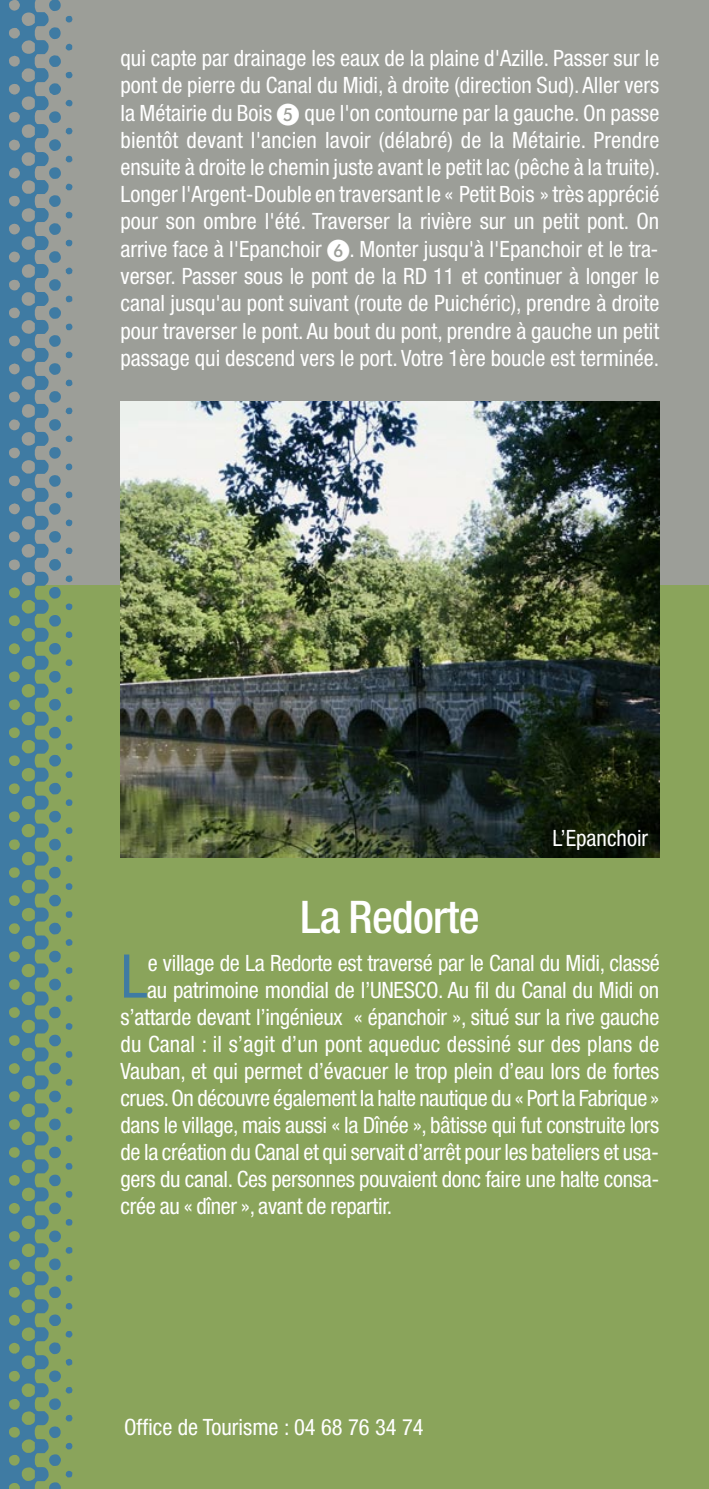
<style>
.page{position:relative;width:709px;height:1489px;background:#fff}
.page>*{position:absolute;margin:0;border:0;box-sizing:border-box;transform-origin:0 0}
.t1{font:condensed 60.25px "Helvetica Neue LT Com";color:#3f7ba3}
.t2{font:500 condensed 45px "Helvetica Neue LT Com";letter-spacing:-.015em;color:#fff}
.t3{font:condensed 22.5px/27.2px "Helvetica Neue LT Com";letter-spacing:-.015em;color:#fff;text-align:justify}
.t4{font:condensed 22.5px "Helvetica Neue LT Com";letter-spacing:.005em;color:#fff}
</style>
<div class="page">
<div style="left:0;top:584px;width:709px;height:904px;background:#8aa45b"></div>
<div style="left:0;top:0;width:709px;height:584px;background:#9c9e98"></div>
<svg style="left:0;top:0;width:48px;height:1488px;fill:#3f7ba3"></svg>
<svg style="left:48px;top:0;width:24px;height:1488px"></svg>
<img style="left:120px;top:401px;width:539px;height:456px">
<p class="t3" style="left:120px;top:46px;width:541px">qui capte par drainage les eaux de la plaine d'Azille. Passer sur le pont de pierre du Canal du Midi, à droite (direction Sud). Aller vers la Métairie du Bois ❺ que l'on contourne par la gauche. On passe bientôt devant l'ancien lavoir (délabré) de la Métairie. Prendre ensuite à droite le chemin juste avant le petit lac (pêche à la truite).<br>Longer l'Argent-Double en traversant le « Petit Bois » très apprécié pour son ombre l'été. Traverser la rivière sur un petit pont. On arrive face à l'Epanchoir ❻. Monter jusqu'à l'Epanchoir et le tra&shy;verser. Passer sous le pont de la RD 11 et continuer à longer le canal jusqu'au pont suivant (route de Puichéric), prendre à droite pour traverser le pont. Au bout du pont, prendre à gauche un petit passage qui descend vers le port. Votre 1ère boucle est terminée.</p>
<h2 class="t2" style="left:300px;top:900px;width:181px">La Redorte</h2>
<p class="t3" style="left:552px;top:826px;width:97px">L’Epanchoir</p>
<h1 class="t1" style="left:120px;top:954px;width:28px">L</h1>
<p class="t3" style="left:148px;top:950px;width:514px">e village de La Redorte est traversé par le Canal du Midi, classé</p>
<p class="t3" style="left:147px;top:977px;width:514px">au patrimoine mondial de l’UNESCO. Au fil du Canal du Midi on</p>
<p class="t3" style="left:120px;top:1004px;width:540px">s’attarde devant l’ingénieux « épanchoir », situé sur la rive gauche</p>
<p class="t4" style="left:120px;top:1035px;width:540px">du Canal : il s’agit d’un pont aqueduc dessiné sur des plans de</p>
<p class="t3" style="left:120px;top:1058px;width:540px">Vauban, et qui permet d’évacuer le trop plein d’eau lors de fortes</p>
<p class="t3" style="left:120px;top:1085px;width:540px">crues. On découvre également la halte nautique du « Port la Fabrique »</p>
<p class="t3" style="left:120px;top:1112px;width:540px">dans le village, mais aussi « la Dînée », bâtisse qui fut construite lors</p>
<p class="t3" style="left:120px;top:1139px;width:540px">de la création du Canal et qui servait d’arrêt pour les bateliers et usa-</p>
<p class="t3" style="left:120px;top:1166px;width:540px">gers du canal. Ces personnes pouvaient donc faire une halte consa-</p>
<p class="t3" style="left:120px;top:1193px;width:273px">crée au « dîner », avant de repartir.</p>
<p class="t3" style="left:124px;top:1415px;width:301px">Office de Tourisme : 04 68 76 34 74</p>
</div>
